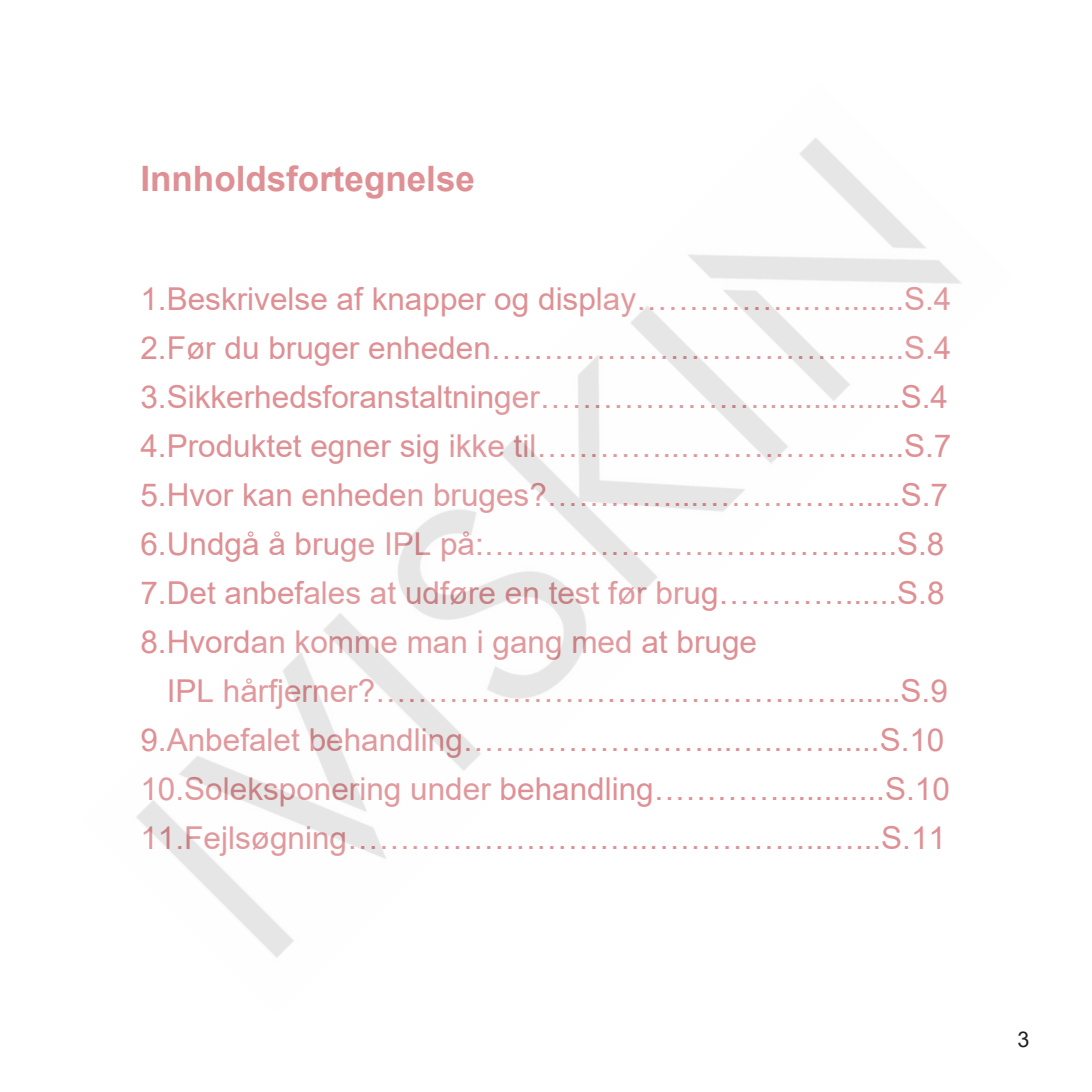
<style>
.page{position:relative;width:1092px;height:1092px;background:#fff}
.page>*{position:absolute;margin:0;border:0;box-sizing:border-box;transform-origin:0 0}
.t1{font:700 35px "Arial";color:#df9094}
.t2{font:31.5px/49px "Arial";color:#df9094}
.t3{font:21.7px "Arial";color:#231f20}
</style>
<div class="page">
<img style="left:136px;top:138px;width:825px;height:820px">
<p class="t1" style="left:140px;top:154px;width:336px">Innholdsfortegnelse</p>
<p class="t2" style="left:140px;top:274px;width:812px">1.Beskrivelse af knapper og display……………..….......S.4<br>2.Før du bruger enheden………………………………....S.4<br>3.Sikkerhedsforanstaltninger…………………................S.4<br>4.Produktet egner sig ikke til…………..………………....S.7<br>5.Hvor kan enheden bruges?…………...…………….....S.7<br>6.Undgå å bruge IPL på:………………………………....S.8<br>7.Det anbefales at udføre en test før brug…………......S.8<br>8.Hvordan komme man i gang med at bruge</p>
<p class="t2" style="left:140px;top:666px;width:810px;text-indent:26px">IPL hårfjerner?………………………………………......S.9<br>9.Anbefalet behandling……………………..….…….....S.10<br>10.Soleksponering under behandling…………............S.10<br>11.Fejlsøgning………………………..……………..…...S.11</p>
<p class="t3" style="left:1017px;top:1024px;width:13px">3</p>
</div>
